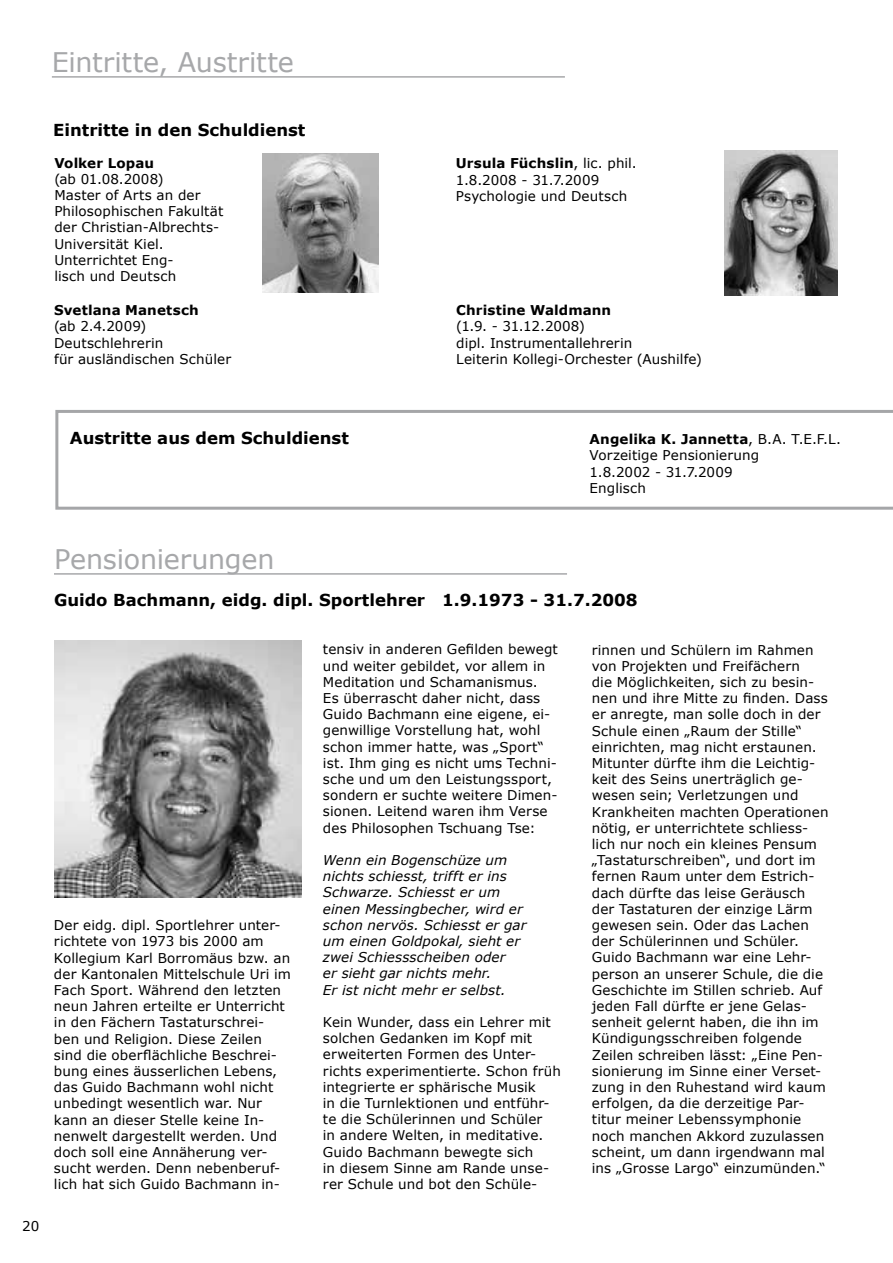
<style>
.page{position:relative;width:893px;height:1263px;background:#fff}
.page>*{position:absolute;margin:0;border:0;box-sizing:border-box;transform-origin:0 0}
.t1{font:27px "Verdana";letter-spacing:-.01em;color:#a7a8aa}
.t2{font:700 16.5px "Verdana";color:#000}
.t3{font:13.5px/16.2px "Verdana";letter-spacing:.005em;color:#000}
.t4{font:italic 13.5px/16.2px "Verdana";letter-spacing:.01em;color:#000}
.t5{font:700 13.5px "Verdana";letter-spacing:.01em;color:#000}
.s1{font-weight:700}
</style>
<div class="page">
<hr style="left:52px;top:76px;width:513px;height:2px;background:#a7a8aa">
<hr style="left:54px;top:573px;width:513px;height:2px;background:#a7a8aa">
<img style="left:54px;top:640px;width:248px;height:257px">
<img style="left:724px;top:150px;width:114px;height:145px">
<img style="left:262px;top:153px;width:116px;height:140px">
<svg style="left:55px;top:410px;width:838px;height:100px"></svg>
<h1 class="t1" style="left:52px;top:45px;width:244px">Eintritte, Austritte</h1>
<p class="t2" style="left:53px;top:119px;width:254px">Eintritte in den Schuldienst</p>
<p class="t5" style="left:54px;top:154px;width:101px">Volker Lopau</p>
<p class="t3" style="left:54px;top:170px;width:170px">(ab 01.08.2008)<br>Master of Arts an der<br>Philosophischen Fakultät der Christian-Albrechts-<br>Universität Kiel.<br>Unterrichtet Eng-<br>lisch und Deutsch</p>
<p class="t5" style="left:54px;top:302px;width:146px">Svetlana Manetsch</p>
<p class="t3" style="left:54px;top:318px;width:179px">(ab 2.4.2009)<br>Deutschlehrerin<br>für ausländischen Schüler</p>
<p class="t3" style="left:456px;top:155px;width:182px"><span class="s1">Ursula Füchslin</span>, lic. phil.<br>1.8.2008 - 31.7.2009<br>Psychologie und Deutsch</p>
<p class="t5" style="left:456px;top:302px;width:156px">Christine Waldmann</p>
<p class="t3" style="left:456px;top:318px;width:247px">(1.9. - 31.12.2008)<br>dipl. Instrumentallehrerin<br>Leiterin Kollegi-Orchester (Aushilfe)</p>
<p class="t2" style="left:70px;top:428px;width:280px">Austritte aus dem Schuldienst</p>
<p class="t3" style="left:590px;top:431px;width:253px"><span class="s1">Angelika K. Jannetta</span>, B.A. T.E.F.L.<br>Vorzeitige Pensionierung<br>1.8.2002 - 31.7.2009<br>Englisch</p>
<p class="t3" style="left:22px;top:1218px;width:18px">20</p>
<h1 class="t1" style="left:54px;top:542px;width:222px">Pensionierungen</h1>
<p class="t2" style="left:54px;top:590px;width:585px">Guido Bachmann, eidg. dipl. Sportlehrer 1.9.1973 - 31.7.2008</p>
<p class="t3" style="left:54px;top:917px;width:239px">Der eidg. dipl. Sportlehrer unter&shy;richtete von 1973 bis 2000 am<br>Kollegium Karl Borromäus bzw. an der Kantonalen Mittelschule Uri im<br>Fach Sport. Während den letzten neun Jahren erteilte er Unterricht in den Fächern Tastaturschrei&shy;ben und Religion. Diese Zeilen sind die oberflächliche Beschrei&shy;bung eines äusserlichen Lebens, das Guido Bachmann wohl nicht unbedingt wesentlich war. Nur kann an dieser Stelle keine In&shy;nenwelt dargestellt werden. Und doch soll eine Annäherung ver&shy;sucht werden. Denn nebenberuf&shy;lich hat sich Guido Bachmann in-</p>
<p class="t3" style="left:323px;top:641px;width:236px">tensiv in anderen Gefilden bewegt und weiter gebildet, vor allem in<br>Meditation und Schamanismus.<br>Es überrascht daher nicht, dass<br>Guido Bachmann eine eigene, ei&shy;genwillige Vorstellung hat, wohl schon immer hatte, was „Sport“ ist. Ihm ging es nicht ums Techni&shy;sche und um den Leistungssport, sondern er suchte weitere Dimen&shy;sionen. Leitend waren ihm Verse des Philosophen Tschuang Tse:</p>
<p class="t4" style="left:323px;top:851px;width:205px">Wenn ein Bogenschüze um nichts schiesst, trifft er ins<br>Schwarze. Schiesst er um einen Messingbecher, wird er schon nervös. Schiesst er gar um einen Goldpokal, sieht er zwei Schiessscheiben oder<br>er sieht gar nichts mehr.<br>Er ist nicht mehr er selbst.</p>
<p class="t3" style="left:323px;top:1013px;width:240px">Kein Wunder, dass ein Lehrer mit solchen Gedanken im Kopf mit erweiterten Formen des Unter&shy;richts experimentierte. Schon früh integrierte er sphärische Musik<br>in die Turnlektionen und entführ&shy;te die Schülerinnen und Schüler<br>in andere Welten, in meditative.<br>Guido Bachmann bewegte sich<br>in diesem Sinne am Rande unse&shy;rer Schule und bot den Schüle-</p>
<p class="t3" style="left:592px;top:641px;width:238px">rinnen und Schülern im Rahmen von Projekten und Freifächern<br>die Möglichkeiten, sich zu besin&shy;nen und ihre Mitte zu finden. Dass er anregte, man solle doch in der<br>Schule einen „Raum der Stille“ einrichten, mag nicht erstaunen.<br>Mitunter dürfte ihm die Leichtig&shy;keit des Seins unerträglich ge&shy;wesen sein; Verletzungen und<br>Krankheiten machten Operationen nötig, er unterrichtete schliess&shy;lich nur noch ein kleines Pensum „Tastaturschreiben“, und dort im fernen Raum unter dem Estrich&shy;dach dürfte das leise Geräusch der Tastaturen der einzige Lärm gewesen sein. Oder das Lachen der Schülerinnen und Schüler.<br>Guido Bachmann war eine Lehr&shy;person an unserer Schule, die die<br>Geschichte im Stillen schrieb. Auf jeden Fall dürfte er jene Gelas&shy;senheit gelernt haben, die ihn im<br>Kündigungsschreiben folgende<br>Zeilen schreiben lässt: „Eine Pen&shy;sionierung im Sinne einer Verset&shy;zung in den Ruhestand wird kaum erfolgen, da die derzeitige Par&shy;titur meiner Lebenssymphonie noch manchen Akkord zuzulassen scheint, um dann irgendwann mal ins „Grosse Largo“ einzumünden.“</p>
</div>
